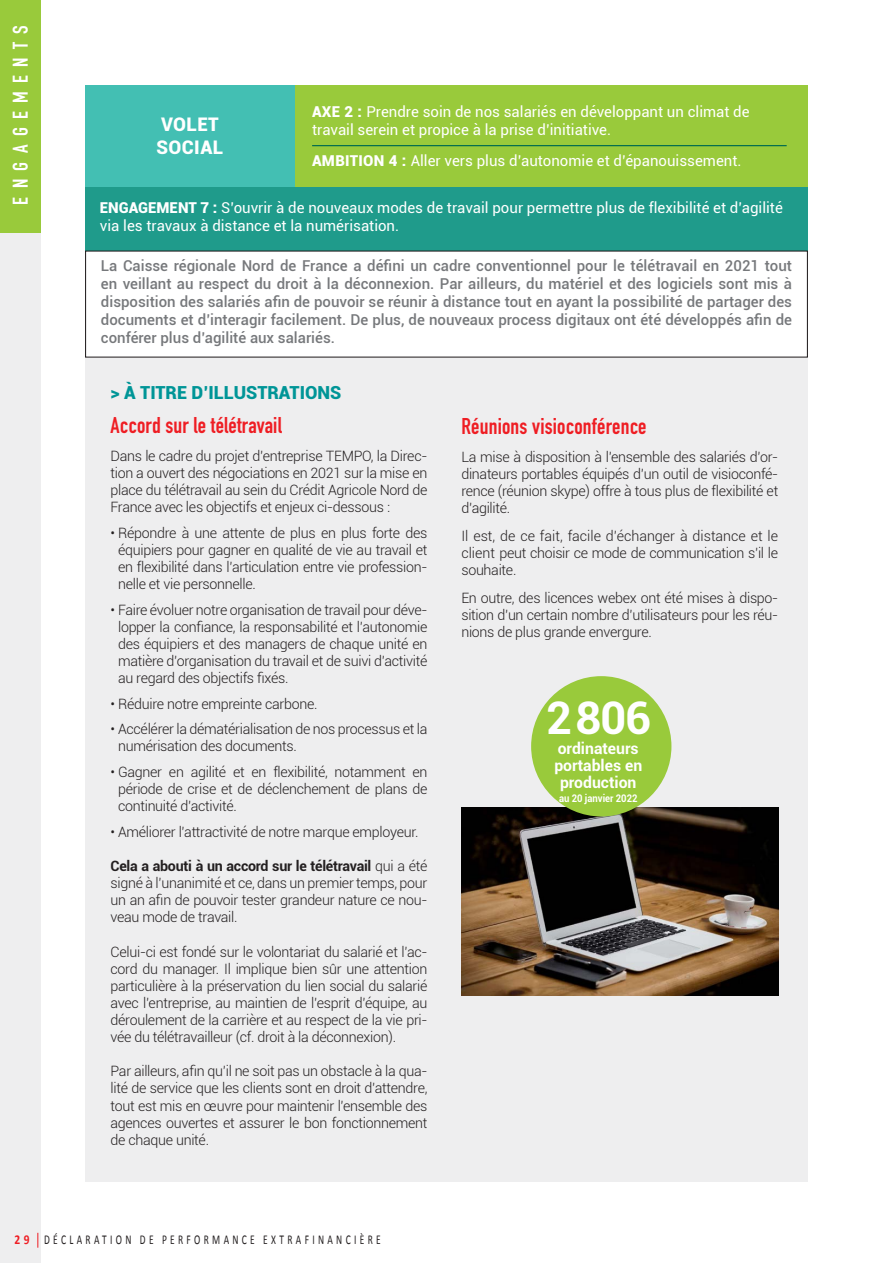
<style>
.page{position:relative;width:893px;height:1263px;background:#fff}
.page>*{position:absolute;margin:0;border:0;box-sizing:border-box;transform-origin:0 0}
.t1{font:700 45px "Roboto";color:#fff}
.t2{font:700 22.5px "DIN Condensed";letter-spacing:.01em;color:#ee1d23}
.t3{font:700 21px "DIN Condensed";letter-spacing:.4em;color:#fff}
.t4{font:900 18.75px "Roboto";letter-spacing:.02em;color:#fff}
.t5{font:900 18px "Roboto";color:#009597}
.t6{font:700 15.75px "Roboto";color:#fff}
.t7{font:500 15px/18px "Roboto";color:#76787b;text-align:justify}
.t8{font:15px/18px "Roboto";color:#fff}
.t9{font:300 14.25px/17.1px "Roboto";letter-spacing:-.02em;color:#231f20;text-align:justify}
.t10{font:13.5px "Calibri";letter-spacing:.35em;color:#231f20;scale:.7 1}
.t11{font:700 13.5px "Calibri";color:#ee1d23;scale:.85 1}
.t12{font:700 10.5px "Roboto";color:#fff;scale:.9 1}
.s1{font-weight:900}
.s2{font-weight:700}
</style>
<div class="page">
<div style="left:85px;top:276px;width:723px;height:906px;background:#eeeeef"></div>
<img style="left:461px;top:808px;width:317px;height:188px">
<div style="left:249px;top:85px;width:559px;height:102px;background:#99ca3b"></div>
<div style="left:85px;top:85px;width:210px;height:102px;background:#43bfb3"></div>
<div style="left:85px;top:187px;width:723px;height:64px;background:#1f9b8b"></div>
<div style="left:0;top:0;width:40px;height:1263px;background:#eeeeef"></div>
<div style="left:0;top:0;width:40px;height:233px;background:#99ca3b"></div>
<hr style="left:312px;top:145px;width:475px;height:1px;background:#006c4f">
<div style="left:86px;top:251px;width:721px;height:106px;background:#fff"></div>
<div style="left:531px;top:676px;width:140px;height:140px;background:#99ca3b;border-radius:50%"></div>
<svg style="left:37px;top:1233px;width:1px;height:15px"></svg>
<p class="t3" style="left:6px;top:205px;width:181px;rotate:-90deg">ENGAGEMENTS</p>
<p class="t4" style="left:161px;top:112px;width:59px">VOLET</p>
<p class="t4" style="left:157px;top:134px;width:68px">SOCIAL</p>
<p class="t8" style="left:312px;top:102px;width:439px"><span class="s1">AXE 2 :</span> Prendre soin de nos salariés en développant un climat de travail serein et propice à la prise d’initiative.</p>
<p class="t8" style="left:312px;top:151px;width:431px"><span class="s1">AMBITION 4 :</span> Aller vers plus d’autonomie et d’épanouissement.</p>
<p class="t8" style="left:100px;top:198px;width:684px"><span class="s1">ENGAGEMENT 7 :</span> S’ouvrir à de nouveaux modes de travail pour permettre plus de flexibilité et d’agilité via les travaux à distance et la numérisation.</p>
<p class="t7" style="left:101px;top:256px;width:692px">La Caisse régionale Nord de France a défini un cadre conventionnel pour le télétravail en 2021 tout en veillant au respect du droit à la déconnexion. Par ailleurs, du matériel et des logiciels sont mis à disposition des salariés afin de pouvoir se réunir à distance tout en ayant la possibilité de partager des documents et d’interagir facilement. De plus, de nouveaux process digitaux ont été développés afin de conférer plus d’agilité aux salariés.</p>
<p class="t5" style="left:111px;top:380px;width:232px">&gt; À TITRE D’ILLUSTRATIONS</p>
<p class="t2" style="left:111px;top:410px;width:173px">Accord sur le télétravail</p>
<p class="t9" style="left:111px;top:447px;width:318px">Dans le cadre du projet d’entreprise TEMPO, la Direc&shy;tion a ouvert des négociations en 2021 sur la mise en place du télétravail au sein du Crédit Agricole Nord de France avec les objectifs et enjeux ci-dessous :</p>
<p class="t9" style="left:118px;top:524px;width:311px;text-indent:-8px">• Répondre à une attente de plus en plus forte des équipiers pour gagner en qualité de vie au travail et en flexibilité dans l’articulation entre vie profession&shy;nelle et vie personnelle.</p>
<p class="t9" style="left:118px;top:601px;width:311px;text-indent:-8px">• Faire évoluer notre organisation de travail pour déve&shy;lopper la confiance, la responsabilité et l’autonomie des équipiers et des managers de chaque unité en matière d’organisation du travail et de suivi d’activité au regard des objectifs fixés.</p>
<p class="t9" style="left:111px;top:695px;width:208px">• Réduire notre empreinte carbone.</p>
<p class="t9" style="left:118px;top:720px;width:311px;text-indent:-8px">• Accélérer la dématérialisation de nos processus et la numérisation des documents.</p>
<p class="t9" style="left:118px;top:763px;width:311px;text-indent:-8px">• Gagner en agilité et en flexibilité, notamment en période de crise et de déclenchement de plans de continuité d’activité.</p>
<p class="t9" style="left:111px;top:823px;width:309px">• Améliorer l’attractivité de notre marque employeur.</p>
<p class="t9" style="left:111px;top:857px;width:318px"><span class="s2">Cela a abouti à un accord sur le télétravail</span> qui a été signé à l’unanimité et ce, dans un premier temps, pour un an afin de pouvoir tester grandeur nature ce nou&shy;veau mode de travail.</p>
<p class="t9" style="left:111px;top:942px;width:318px">Celui-ci est fondé sur le volontariat du salarié et l’ac&shy;cord du manager. Il implique bien sûr une attention particulière à la préservation du lien social du salarié avec l’entreprise, au maintien de l’esprit d’équipe, au déroulement de la carrière et au respect de la vie pri&shy;vée du télétravailleur (cf. droit à la déconnexion).</p>
<p class="t9" style="left:111px;top:1062px;width:318px">Par ailleurs, afin qu’il ne soit pas un obstacle à la qua&shy;lité de service que les clients sont en droit d’attendre, tout est mis en œuvre pour maintenir l’ensemble des agences ouvertes et assurer le bon fonctionnement de chaque unité.</p>
<p class="t2" style="left:461px;top:411px;width:187px">Réunions visioconférence</p>
<p class="t9" style="left:461px;top:448px;width:318px">La mise à disposition à l’ensemble des salariés d’or&shy;dinateurs portables équipés d’un outil de visioconfé&shy;rence (réunion skype) offre à tous plus de flexibilité et d’agilité.</p>
<p class="t9" style="left:461px;top:527px;width:318px">Il est, de ce fait, facile d’échanger à distance et le client peut choisir ce mode de communication s’il le souhaite.</p>
<p class="t9" style="left:461px;top:588px;width:318px">En outre, des licences webex ont été mises à dispo&shy;sition d’un certain nombre d’utilisateurs pour les réu&shy;nions de plus grande envergure.</p>
<p class="t1" style="left:546px;top:686px;width:107px">2806</p>
<p class="t6" style="left:558px;top:737px;width:82px">ordinateurs</p>
<p class="t6" style="left:554px;top:754px;width:89px">portables en</p>
<p class="t6" style="left:560px;top:771px;width:78px">production</p>
<p class="t12" style="left:559px;top:791px;width:89px">au 20 janvier 2022</p>
<p class="t11" style="left:15px;top:1231px;width:19px">2 9</p>
<p class="t10" style="left:44px;top:1231px;width:482px">DÉCLARATION DE PERFORMANCE EXTRAFINANCIÈRE</p>
</div>
